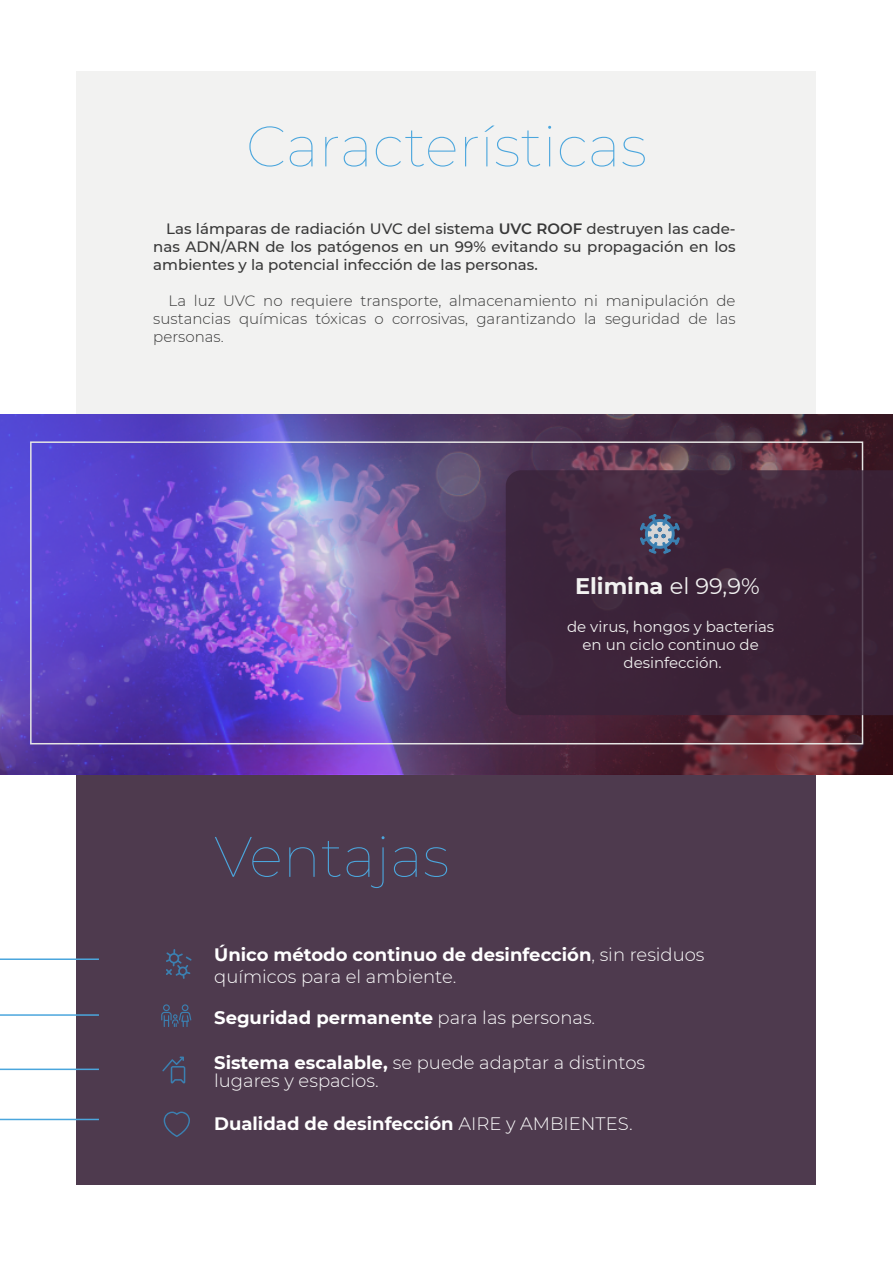
<style>
.page{position:relative;width:893px;height:1263px;background:#fff}
.page>*{position:absolute;margin:0;border:0;box-sizing:border-box;transform-origin:0 0}
.t1{font:100 57px "Montserrat";color:#4ba6dd}
.t2{font:700 22.5px "Montserrat";color:#f2f2f1}
.t3{font:300 18px/18px "Montserrat";color:#fff}
.t4{font:700 18px "Montserrat";color:#fff}
.t5{font:500 15px/18px "Montserrat";color:#383838;text-align:justify}
.t6{font:300 15px/18px "Montserrat";color:#383838;text-align:justify}
.t7{font:15px/18px "Montserrat";color:#f2f2f1;text-align:center}
.s1{font-weight:600}
.s2{font-weight:400}
.s3{font-weight:700}
.s4{font-weight:300}
</style>
<div class="page">
<div style="left:77px;top:651px;width:739px;height:534px;background:#4e3a4e"></div>
<div style="left:77px;top:71px;width:739px;height:465px;background:#f2f2f1"></div>
<img style="left:0;top:414px;width:893px;height:360px">
<div style="left:30px;top:441px;width:833px;height:303px;border:2px solid #e5e5e3"></div>
<svg style="left:506px;top:470px;width:387px;height:245px;background:#3d2339"></svg>
<svg style="left:164px;top:1111px;width:26px;height:26px"></svg>
<hr style="left:0;top:958px;width:99px;height:2px;background:#4ba6dd">
<hr style="left:0;top:1014px;width:99px;height:2px;background:#4ba6dd">
<hr style="left:0;top:1068px;width:99px;height:2px;background:#4ba6dd">
<svg style="left:637px;top:511px;width:45px;height:45px;background:#595e78"></svg>
<svg style="left:166px;top:949px;width:26px;height:30px"></svg>
<hr style="left:0;top:1119px;width:99px;height:1px;background:#4ba6dd">
<svg style="left:162px;top:1056px;width:23px;height:27px"></svg>
<svg style="left:161px;top:1004px;width:30px;height:23px"></svg>
<h1 class="t1" style="left:246px;top:108px;width:402px">Características</h1>
<p class="t5" style="left:153px;top:219px;width:584px;text-indent:13px">Las lámparas de radiación UVC del sistema <span class="s1">UVC ROOF</span> destruyen las cade&shy;nas ADN/ARN de los patógenos en un 99% evitando su propagación en los ambientes y la potencial infección de las personas.</p>
<p class="t6" style="left:153px;top:292px;width:584px;text-indent:15px">La luz UVC no requiere transporte, almacenamiento ni manipulación de sustancias químicas tóxicas o corrosivas, garantizando la seguridad de las personas.</p>
<h2 class="t2" style="left:575px;top:570px;width:186px">Elimina <span class="s2">el 99,9%</span></h2>
<h1 class="t1" style="left:214px;top:819px;width:237px">Ventajas</h1>
<p class="t7" style="left:567px;top:617px;width:209px">de virus, hongos y bacterias en un ciclo continuo de desinfección.</p>
<p class="t3" style="left:214px;top:943px;width:492px;line-height:21.6px"><span class="s3">Único método continuo de desinfección</span>, sin residuos químicos para el ambiente.</p>
<p class="t4" style="left:214px;top:1005px;width:383px">Seguridad permanente <span class="s4">para las personas.</span></p>
<p class="t3" style="left:214px;top:1053px;width:432px"><span class="s3">Sistema escalable,</span> se puede adaptar a distintos lugares y espacios.</p>
<p class="t4" style="left:214px;top:1110px;width:420px">Dualidad de desinfección <span class="s4">AIRE y AMBIENTES.</span></p>
</div>
